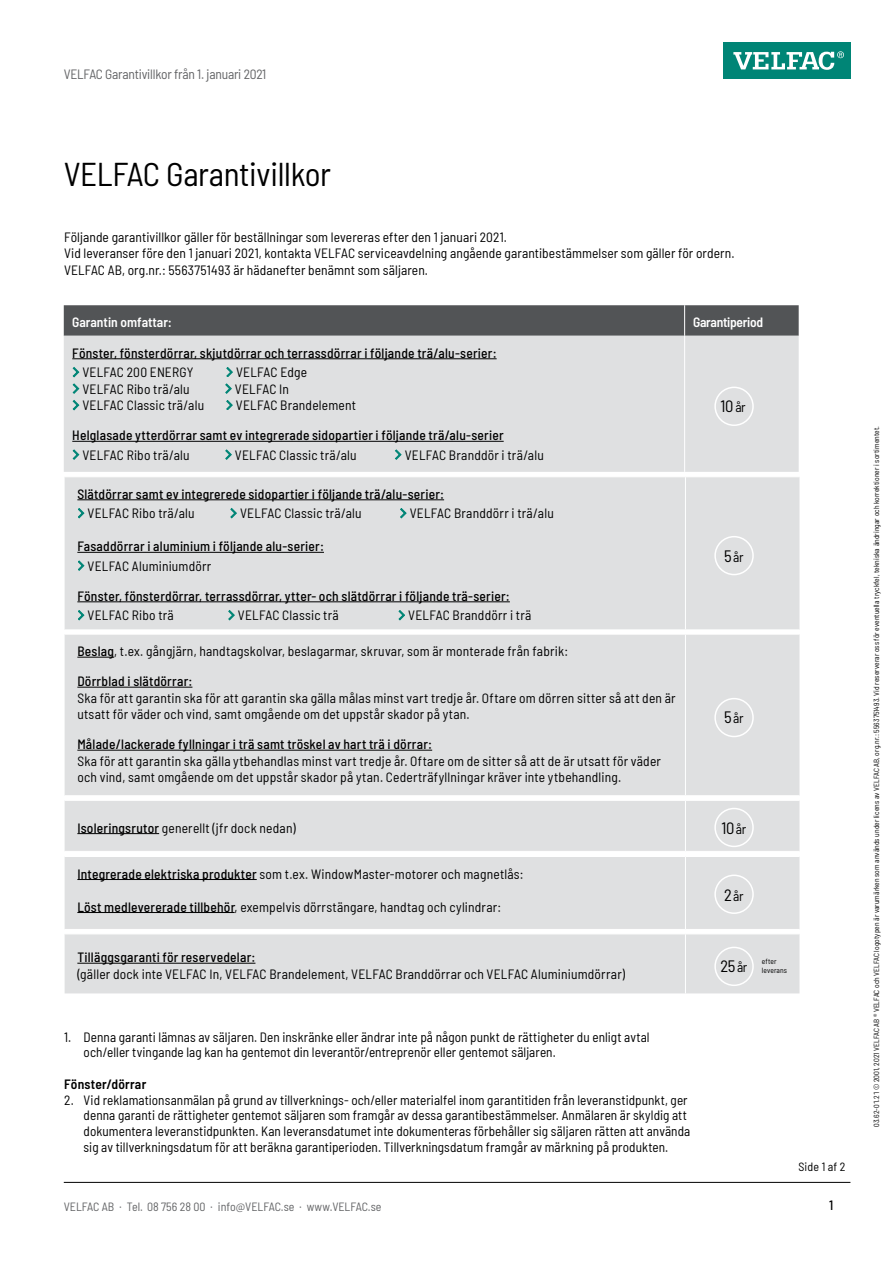
<style>
.page{position:relative;width:893px;height:1263px;background:#fff}
.page>*{position:absolute;margin:0;border:0;box-sizing:border-box;transform-origin:0 0}
.t1{font:semi-condensed 33px "Barlow";letter-spacing:-.01em;color:#000}
.t2{font:semi-condensed 16.5px "Barlow";color:#000}
.t3{font:semi-condensed 13.5px/16.5px "Barlow";letter-spacing:.01em;color:#000}
.t4{font:500 semi-condensed 13.5px "Barlow";letter-spacing:.02em;color:#000}
.t5{font:semi-condensed 13.5px "Barlow";letter-spacing:-.015em;color:#636466}
.t6{font:600 semi-condensed 13.5px "Barlow";letter-spacing:-.005em;color:#fff}
.t7{font:600 semi-condensed 13.5px "Barlow";letter-spacing:.015em;color:#000}
.t8{font:semi-condensed 12px "Barlow";color:#636466}
.t9{font:semi-condensed 12px "Barlow";letter-spacing:.02em;color:#000}
.t10{font:semi-condensed 7.5px/9px "Barlow";letter-spacing:.005em;color:#000}
.s1{font-size:13.5px}
.s2{font-weight:500}
.s3{font-size:16.5px}
</style>
<div class="page">
<div style="left:723px;top:43px;width:127px;height:36px;background:#008576"></div>
<svg style="left:733px;top:51px;width:111px;height:19px"></svg>
<hr style="left:64px;top:1182px;width:786px;height:1px;background:#000">
<div style="left:65px;top:857px;width:734px;height:72px;background:#dfe0e1"></div>
<hr style="left:685px;top:857px;width:1px;height:72px;background:#fff">
<hr style="left:77px;top:879px;width:180px;height:1px;background:#000">
<hr style="left:77px;top:912px;width:158px;height:1px;background:#000">
<div style="left:65px;top:934px;width:734px;height:59px;background:#dfe0e1"></div>
<hr style="left:685px;top:934px;width:1px;height:59px;background:#fff">
<hr style="left:77px;top:963px;width:178px;height:1px;background:#000">
<div style="left:65px;top:477px;width:734px;height:152px;background:#dfe0e1"></div>
<hr style="left:685px;top:477px;width:1px;height:152px;background:#fff">
<hr style="left:77px;top:499px;width:367px;height:1px;background:#000">
<hr style="left:77px;top:552px;width:247px;height:1px;background:#000">
<hr style="left:77px;top:601px;width:433px;height:1px;background:#000">
<svg style="left:78px;top:508px;width:6px;height:10px"></svg>
<svg style="left:230px;top:508px;width:7px;height:10px"></svg>
<svg style="left:400px;top:508px;width:6px;height:10px"></svg>
<svg style="left:78px;top:561px;width:6px;height:9px"></svg>
<svg style="left:78px;top:610px;width:6px;height:10px"></svg>
<svg style="left:228px;top:610px;width:7px;height:10px"></svg>
<svg style="left:399px;top:610px;width:6px;height:10px"></svg>
<div style="left:65px;top:635px;width:734px;height:160px;background:#dfe0e1"></div>
<hr style="left:685px;top:634px;width:1px;height:161px;background:#fff">
<hr style="left:77px;top:657px;width:37px;height:1px;background:#000">
<hr style="left:77px;top:687px;width:115px;height:1px;background:#000">
<hr style="left:77px;top:750px;width:355px;height:1px;background:#000">
<div style="left:65px;top:801px;width:734px;height:50px;background:#dfe0e1"></div>
<hr style="left:685px;top:801px;width:1px;height:50px;background:#fff">
<hr style="left:77px;top:833px;width:82px;height:1px;background:#000">
<div style="left:64px;top:305px;width:735px;height:31px;background:#525456"></div>
<div style="left:64px;top:336px;width:735px;height:136px;background:#dfe0e1"></div>
<hr style="left:684px;top:305px;width:1px;height:31px;background:#fff">
<hr style="left:684px;top:336px;width:1px;height:136px;background:#fff">
<hr style="left:72px;top:358px;width:425px;height:1px;background:#000">
<hr style="left:72px;top:441px;width:432px;height:1px;background:#000">
<svg style="left:73px;top:367px;width:6px;height:10px"></svg>
<svg style="left:227px;top:367px;width:6px;height:10px"></svg>
<svg style="left:73px;top:384px;width:6px;height:10px"></svg>
<svg style="left:225px;top:384px;width:7px;height:10px"></svg>
<svg style="left:73px;top:400px;width:6px;height:10px"></svg>
<svg style="left:227px;top:400px;width:5px;height:10px"></svg>
<svg style="left:73px;top:450px;width:6px;height:10px"></svg>
<svg style="left:225px;top:450px;width:7px;height:10px"></svg>
<svg style="left:395px;top:450px;width:6px;height:10px"></svg>
<div style="left:714px;top:387px;width:40px;height:39px;border:2px solid #fff;border-radius:50%"></div>
<div style="left:714px;top:536px;width:40px;height:39px;border:2px solid #fff;border-radius:50%"></div>
<div style="left:714px;top:698px;width:40px;height:39px;border:2px solid #fff;border-radius:50%"></div>
<div style="left:714px;top:874px;width:40px;height:40px;border:2px solid #fff;border-radius:50%"></div>
<div style="left:714px;top:947px;width:40px;height:39px;border:2px solid #fff;border-radius:50%"></div>
<div style="left:714px;top:808px;width:40px;height:39px;border:2px solid #fff;border-radius:50%"></div>
<p class="t5" style="left:64px;top:64px;width:204px">VELFAC Garantivillkor från 1. januari 2021</p>
<h1 class="t1" style="left:64px;top:150px;width:269px">VELFAC Garantivillkor</h1>
<p class="t3" style="left:64px;top:228px;width:672px">Följande garantivillkor gäller för beställningar som levereras efter den 1 januari 2021.<br>Vid leveranser före den 1 januari 2021, kontakta VELFAC serviceavdelning angående garantibestämmelser som gäller för ordern.<br>VELFAC AB, org.nr.: 5563751493 är hädanefter benämnt som säljaren.</p>
<p class="t6" style="left:72px;top:313px;width:101px">Garantin omfattar:</p>
<p class="t6" style="left:693px;top:313px;width:72px">Garantiperiod</p>
<p class="t4" style="left:72px;top:343px;width:426px">Fönster, fönsterdörrar, skjutdörrar och terrassdörrar i följande trä/alu-serier:</p>
<p class="t3" style="left:82px;top:363px;width:113px">VELFAC 200 ENERGY</p>
<p class="t3" style="left:236px;top:363px;width:73px">VELFAC Edge</p>
<p class="t3" style="left:82px;top:380px;width:109px">VELFAC Ribo trä/alu</p>
<p class="t3" style="left:235px;top:380px;width:56px">VELFAC In</p>
<p class="t3" style="left:82px;top:396px;width:123px">VELFAC Classic trä/alu</p>
<p class="t3" style="left:236px;top:396px;width:122px">VELFAC Brandelement</p>
<p class="t4" style="left:72px;top:426px;width:433px">Helglasade ytterdörrar samt ev integrerade sidopartier i följande trä/alu-serier</p>
<p class="t3" style="left:82px;top:446px;width:109px">VELFAC Ribo trä/alu</p>
<p class="t3" style="left:235px;top:446px;width:123px">VELFAC Classic trä/alu</p>
<p class="t3" style="left:405px;top:446px;width:141px">VELFAC Branddör i trä/alu</p>
<p class="t2" style="left:720px;top:394px;width:27px">10 <span class="s1">år</span></p>
<p class="t4" style="left:77px;top:484px;width:368px">Slätdörrar samt ev integrerede sidopartier i följande trä/alu-serier:</p>
<p class="t3" style="left:88px;top:504px;width:109px">VELFAC Ribo trä/alu</p>
<p class="t3" style="left:240px;top:504px;width:123px">VELFAC Classic trä/alu</p>
<p class="t3" style="left:410px;top:504px;width:146px">VELFAC Branddörr i trä/alu</p>
<p class="t4" style="left:77px;top:537px;width:248px">Fasaddörrar i aluminium i följande alu-serier:</p>
<p class="t3" style="left:88px;top:557px;width:125px">VELFAC Aluminiumdörr</p>
<p class="t4" style="left:77px;top:586px;width:434px">Fönster, fönsterdörrar, terrassdörrar, ytter- och slätdörrar i följande trä-serier:</p>
<p class="t3" style="left:88px;top:606px;width:88px">VELFAC Ribo trä</p>
<p class="t3" style="left:238px;top:606px;width:102px">VELFAC Classic trä</p>
<p class="t3" style="left:408px;top:606px;width:125px">VELFAC Branddörr i trä</p>
<p class="t3" style="left:77px;top:642px;width:492px"><span class="s2">Beslag</span>, t.ex. gångjärn, handtagskolvar, beslagarmar, skruvar, som är monterade från fabrik:</p>
<p class="t4" style="left:77px;top:671px;width:117px">Dörrblad i slätdörrar:</p>
<p class="t3" style="left:77px;top:688px;width:600px">Ska för att garantin ska för att garantin ska gälla målas minst vart tredje år. Oftare om dörren sitter så att den är utsatt för väder och vind, samt omgående om det uppstår skador på ytan.</p>
<p class="t4" style="left:77px;top:734px;width:356px">Målade/lackerade fyllningar i trä samt tröskel av hart trä i dörrar:</p>
<p class="t3" style="left:77px;top:751px;width:585px">Ska för att garantin ska gälla ytbehandlas minst vart tredje år. Oftare om de sitter så att de är utsatt för väder och vind, samt omgående om det uppstår skador på ytan. Cederträfyllningar kräver inte ytbehandling.</p>
<p class="t3" style="left:724px;top:547px;width:21px"><span class="s3">5</span> år</p>
<p class="t3" style="left:724px;top:709px;width:21px"><span class="s3">5</span> år</p>
<p class="t3" style="left:77px;top:818px;width:220px"><span class="s2">Isoleringsrutor</span> generellt (jfr dock nedan)</p>
<p class="t2" style="left:722px;top:816px;width:26px">10 <span class="s1">år</span></p>
<p class="t3" style="left:77px;top:864px;width:448px"><span class="s2">Integrerade elektriska produkter</span> som t.ex. WindowMaster-motorer och magnetlås:</p>
<p class="t3" style="left:77px;top:897px;width:425px"><span class="s2">Löst medlevererade tillbehör</span>, exempelvis dörrstängare, handtag och cylindrar:</p>
<p class="t4" style="left:77px;top:947px;width:180px">Tilläggsgaranti för reservedelar:</p>
<p class="t3" style="left:77px;top:964px;width:549px">(gäller dock inte VELFAC In, VELFAC Brandelement, VELFAC Branddörrar och VELFAC Aluminiumdörrar)</p>
<p class="t3" style="left:84px;top:1028px;width:568px;line-height:15.8px;text-indent:-20px">1. Denna garanti lämnas av säljaren. Den inskränke eller ändrar inte på någon punkt de rättigheter du enligt avtal och/eller tvingande lag kan ha gentemot din leverantör/entreprenör eller gentemot säljaren.</p>
<p class="t7" style="left:64px;top:1074px;width:84px">Fönster/dörrar</p>
<p class="t3" style="left:84px;top:1091px;width:608px;line-height:15.8px;text-indent:-20px">2. Vid reklamationsanmälan på grund av tillverknings- och/eller materialfel inom garantitiden från leveranstidpunkt, ger denna garanti de rättigheter gentemot säljaren som framgår av dessa garantibestämmelser. Anmälaren är skyldig att dokumentera leveranstidpunkten. Kan leveransdatumet inte dokumenteras förbehåller sig säljaren rätten att använda sig av tillverkningsdatum för att beräkna garantiperioden. Tillverkningsdatum framgår av märkning på produkten.</p>
<p class="t3" style="left:724px;top:887px;width:21px"><span class="s3">2</span> år</p>
<p class="t2" style="left:721px;top:954px;width:28px">25 <span class="s1">år</span></p>
<p class="t10" style="left:762px;top:956px;width:27px">efter leverans</p>
<p class="t9" style="left:798px;top:1158px;width:48px">Side 1 af 2</p>
<p class="t8" style="left:64px;top:1198px;width:319px">VELFAC AB . Tel. 08 756 28 00 . info@VELFAC.se . www.VELFAC.se</p>
<p class="t4" style="left:829px;top:1195px;width:6px">1</p>
<p class="t10" style="left:871px;top:1127px;width:702px;rotate:-90deg">03.62-01.21 © 2001, 2021 VELFAC AB ® VELFAC och VELFAC logotypen är varumärken som används under licens av VELFAC AB, org.nr.: 5563751493. Vid reserverar oss för eventuella tryckfel, tekniska ändringar och korrektioner i sortimentet.</p>
</div>
